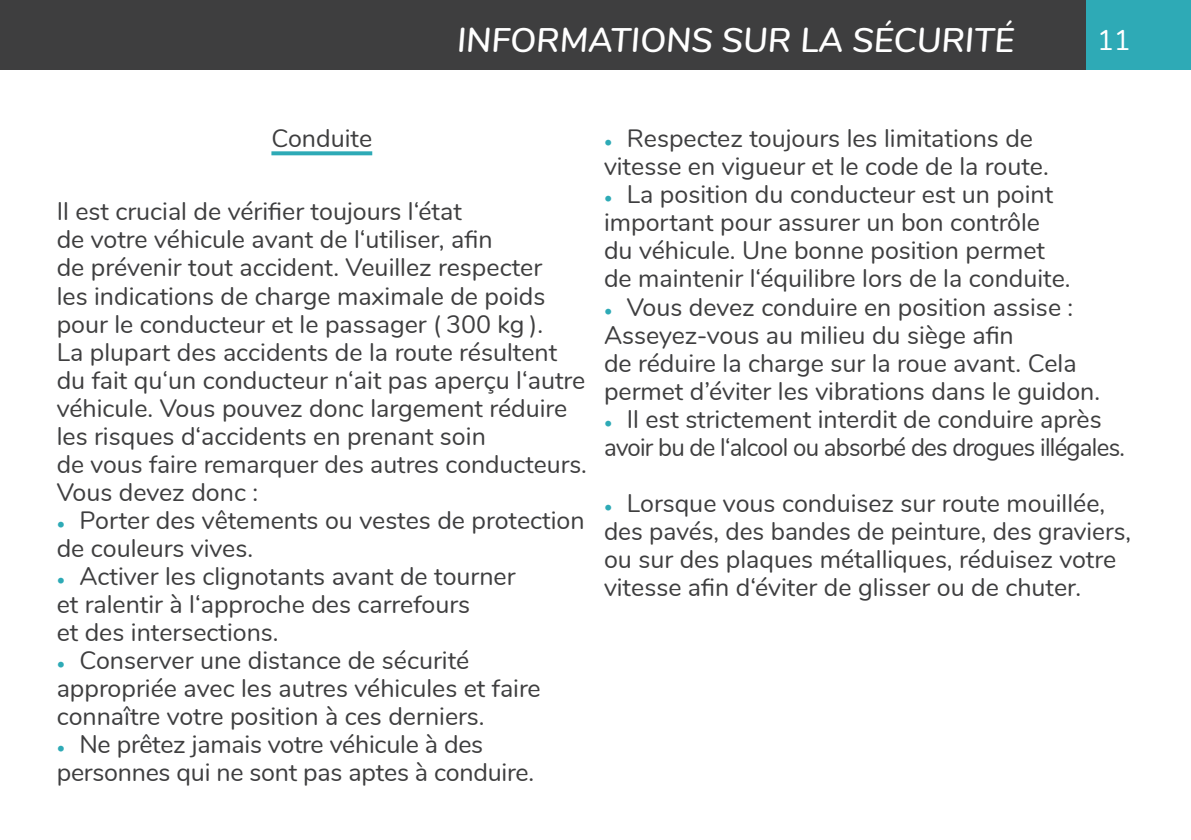
<style>
.page{position:relative;width:1191px;height:840px;background:#fff}
.page>*{position:absolute;margin:0;border:0;box-sizing:border-box;transform-origin:0 0}
.GROS_TITRE_A_DROITE{font:italic 600 34px "Nunito";color:#fff}
.t1{font:28px "Nunito";color:#fff}
.TEXTE{font:25px/28px "Nunito";color:#3e3e3f}
.TEXTE-2{font:25px/28px "Nunito";letter-spacing:-.03em;color:#3e3e3f}
.SOUS_TITRE_SOULIGNÉ{font:25px "Nunito";color:#3e3e3f}
.s1{font-size:16px;color:#2eaab6}
</style>
<div class="page">
<div style="left:1085px;top:0;width:106px;height:70px;background:#2eaab6"></div>
<div style="left:0;top:0;width:1085px;height:70px;background:#3e3e3f"></div>
<svg style="left:271px;top:151px;width:101px;height:4px"></svg>
<p class="GROS_TITRE_A_DROITE" style="left:457px;top:15px;width:559px">INFORMATIONS SUR LA SÉCURITÉ</p>
<p class="t1" style="left:1097px;top:20px;width:35px">11</p>
<p class="SOUS_TITRE_SOULIGNÉ" style="left:271px;top:120px;width:102px">Conduite</p>
<p class="TEXTE" style="left:57px;top:196px;width:531px">Il est crucial de vérifier toujours l‘état<br>de votre véhicule avant de l‘utiliser, afin<br>de prévenir tout accident. Veuillez respecter<br>les indications de charge maximale de poids pour le conducteur et le passager ( 300 kg ).<br>La plupart des accidents de la route résultent du fait qu‘un conducteur n‘ait pas aperçu l‘autre véhicule. Vous pouvez donc largement réduire les risques d‘accidents en prenant soin<br>de vous faire remarquer des autres conducteurs.<br>Vous devez donc :</p>
<p class="TEXTE" style="left:57px;top:504px;width:529px"><span class="s1">•</span> Porter des vêtements ou vestes de protection de couleurs vives.</p>
<p class="TEXTE" style="left:57px;top:560px;width:460px"><span class="s1">•</span> Activer les clignotants avant de tourner et ralentir à l‘approche des carrefours<br>et des intersections.</p>
<p class="TEXTE" style="left:57px;top:644px;width:485px"><span class="s1">•</span> Conserver une distance de sécurité appropriée avec les autres véhicules et faire connaître votre position à ces derniers.</p>
<p class="TEXTE" style="left:57px;top:728px;width:479px"><span class="s1">•</span> Ne prêtez jamais votre véhicule à des personnes qui ne sont pas aptes à conduire.</p>
<p class="TEXTE" style="left:604px;top:123px;width:446px"><span class="s1">•</span> Respectez toujours les limitations de vitesse en vigueur et le code de la route.</p>
<p class="TEXTE" style="left:604px;top:179px;width:468px"><span class="s1">•</span> La position du conducteur est un point important pour assurer un bon contrôle du véhicule. Une bonne position permet de maintenir l‘équilibre lors de la conduite.</p>
<p class="TEXTE" style="left:604px;top:291px;width:498px"><span class="s1">•</span> Vous devez conduire en position assise :<br>Asseyez-vous au milieu du siège afin<br>de réduire la charge sur la roue avant. Cela permet d’éviter les vibrations dans le guidon.</p>
<p class="TEXTE-2" style="left:604px;top:403px;width:522px"><span class="s1">•</span> Il est strictement interdit de conduire après avoir bu de l‘alcool ou absorbé des drogues illégales.</p>
<p class="TEXTE" style="left:604px;top:487px;width:528px"><span class="s1">•</span> Lorsque vous conduisez sur route mouillée, des pavés, des bandes de peinture, des graviers, ou sur des plaques métalliques, réduisez votre vitesse afin d‘éviter de glisser ou de chuter.</p>
</div>
